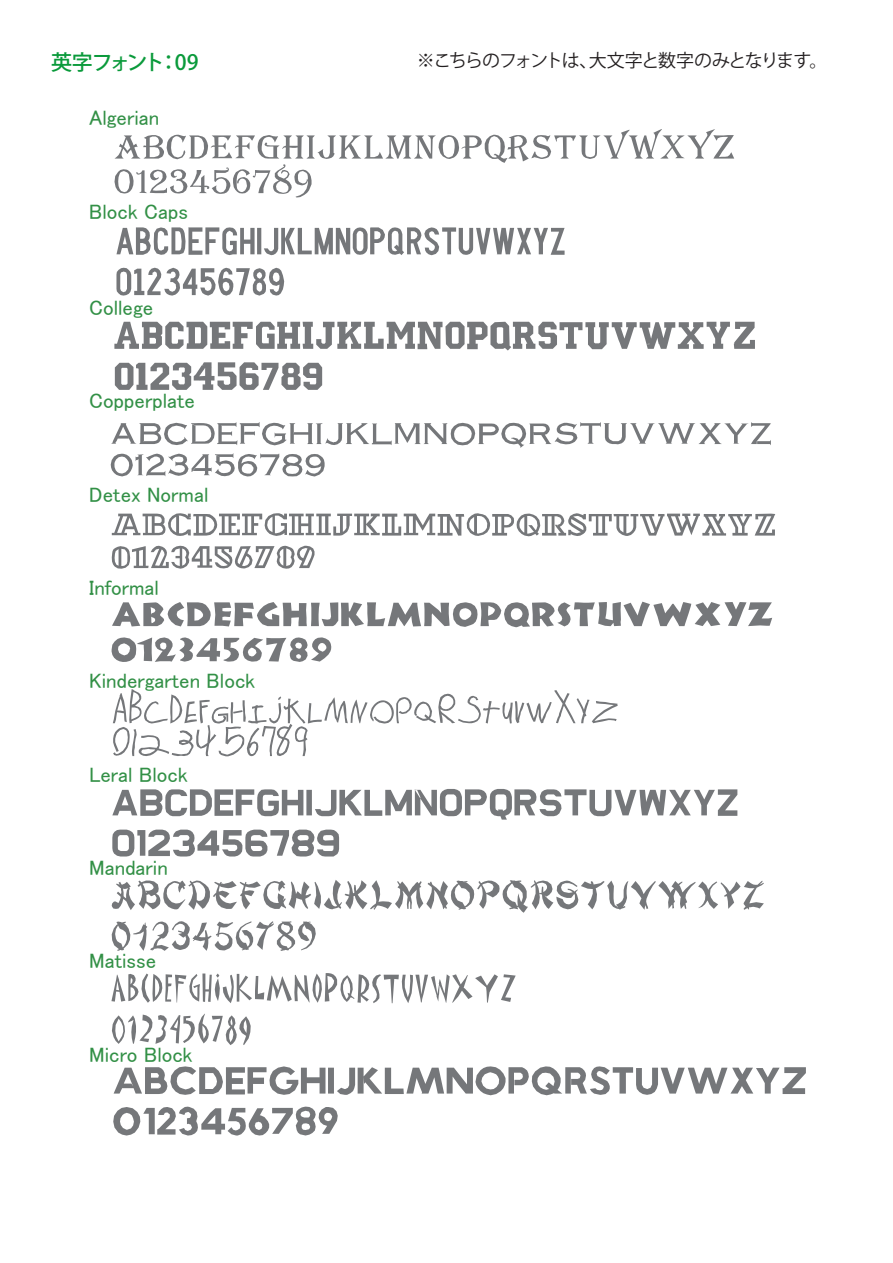
<style>
.page{position:relative;width:893px;height:1263px;background:#fff}
.page>*{position:absolute;margin:0;border:0;box-sizing:border-box;transform-origin:0 0}
.t1{font:21px "MS P Gothic";color:#329046}
.t2{font:500 21px "Koz Go Pr 6 N";letter-spacing:-.1em;color:#0a9a3b}
.t3{font:18px "Koz Go Pr 6 N";letter-spacing:-.08em;color:#231f20}
</style>
<div class="page">
<svg style="left:114px;top:129px;width:620px;height:68px"></svg>
<svg style="left:116px;top:227px;width:448px;height:69px"></svg>
<svg style="left:114px;top:322px;width:641px;height:68px"></svg>
<svg style="left:111px;top:422px;width:660px;height:55px"></svg>
<svg style="left:111px;top:513px;width:664px;height:56px"></svg>
<svg style="left:111px;top:602px;width:661px;height:60px"></svg>
<svg style="left:113px;top:689px;width:505px;height:68px"></svg>
<svg style="left:112px;top:789px;width:625px;height:68px"></svg>
<svg style="left:112px;top:880px;width:652px;height:71px"></svg>
<svg style="left:111px;top:973px;width:405px;height:72px"></svg>
<svg style="left:113px;top:1066px;width:693px;height:70px"></svg>
<p class="t2" style="left:51px;top:50px;width:149px">英字フォント：09</p>
<p class="t3" style="left:417px;top:50px;width:412px">※こちらのフォントは、大文字と数字のみとなります。</p>
<p class="t1" style="left:89px;top:107px;width:72px">Algerian</p>
<p class="t1" style="left:89px;top:201px;width:100px">Block Caps</p>
<p class="t1" style="left:89px;top:297px;width:66px">College</p>
<p class="t1" style="left:89px;top:390px;width:107px">Copperplate</p>
<p class="t1" style="left:89px;top:484px;width:121px">Detex Normal</p>
<p class="t1" style="left:89px;top:577px;width:71px">Informal</p>
<p class="t1" style="left:89px;top:670px;width:167px">Kindergarten Block</p>
<p class="t1" style="left:89px;top:764px;width:100px">Leral Block</p>
<p class="t1" style="left:89px;top:857px;width:80px">Mandarin</p>
<p class="t1" style="left:89px;top:950px;width:69px">Matisse</p>
<p class="t1" style="left:89px;top:1044px;width:105px">Micro Block</p>
</div>
